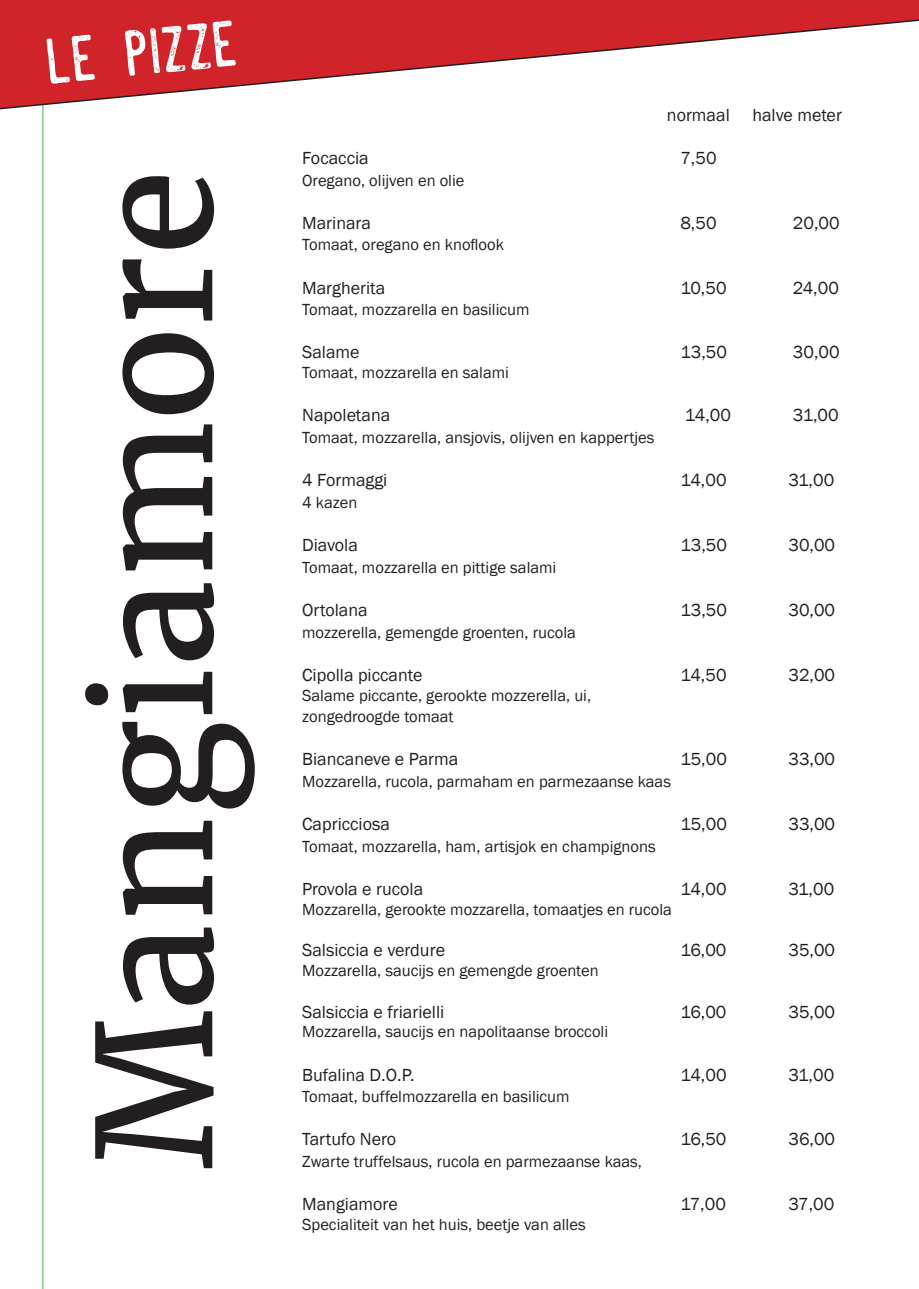
<style>
.page{position:relative;width:919px;height:1289px;background:#fff}
.page>*{position:absolute;margin:0;border:0;box-sizing:border-box;transform-origin:0 0}
.t1{font:157.5px "Merriweather";color:#231f20}
.t2{font:72px "Steelworks Vintage Demo";color:#fff}
.t3{font:18px "Franklin Gothic";color:#231f20}
.t4{font:16.5px/21.6px "Franklin Gothic";color:#231f20}
</style>
<div class="page">
<svg style="left:0;top:0;width:918px;height:112px"></svg>
<h2 class="t2" style="left:41px;top:21px;width:193px;rotate:-6deg">le pizze</h2>
<h1 class="t1" style="left:57px;top:1168px;width:1000px;rotate:-90deg">Mangiamore</h1>
<p class="t3" style="left:666px;top:103px;width:176px">normaal halve meter</p>
<p class="t3" style="left:302px;top:147px;width:68px">Focaccia</p>
<p class="t3" style="left:680px;top:147px;width:38px">7,50</p>
<p class="t4" style="left:302px;top:169px;width:164px">Oregano, olijven en olie</p>
<p class="t3" style="left:302px;top:211px;width:70px">Marinara</p>
<p class="t3" style="left:680px;top:211px;width:38px">8,50</p>
<p class="t3" style="left:792px;top:211px;width:48px">20,00</p>
<p class="t4" style="left:302px;top:234px;width:203px">Tomaat, oregano en knoflook</p>
<p class="t3" style="left:302px;top:276px;width:85px">Margherita</p>
<p class="t3" style="left:680px;top:276px;width:48px">10,50</p>
<p class="t3" style="left:792px;top:276px;width:47px">24,00</p>
<p class="t4" style="left:302px;top:299px;width:229px">Tomaat, mozzarella en basilicum</p>
<p class="t3" style="left:302px;top:341px;width:59px">Salame</p>
<p class="t3" style="left:680px;top:341px;width:48px">13,50</p>
<p class="t3" style="left:792px;top:341px;width:48px">30,00</p>
<p class="t4" style="left:302px;top:362px;width:208px">Tomaat, mozzarella en salami</p>
<p class="t3" style="left:302px;top:404px;width:90px">Napoletana</p>
<p class="t3" style="left:684px;top:404px;width:48px">14,00</p>
<p class="t3" style="left:792px;top:404px;width:47px">31,00</p>
<p class="t4" style="left:302px;top:427px;width:354px">Tomaat, mozzarella, ansjovis, olijven en kappertjes</p>
<p class="t3" style="left:302px;top:469px;width:87px">4 Formaggi</p>
<p class="t3" style="left:680px;top:469px;width:48px">14,00</p>
<p class="t3" style="left:788px;top:469px;width:47px">31,00</p>
<p class="t4" style="left:302px;top:492px;width:57px">4 kazen</p>
<p class="t3" style="left:302px;top:534px;width:57px">Diavola</p>
<p class="t3" style="left:680px;top:534px;width:48px">13,50</p>
<p class="t3" style="left:788px;top:534px;width:48px">30,00</p>
<p class="t4" style="left:302px;top:556px;width:256px">Tomaat, mozzarella en pittige salami</p>
<p class="t3" style="left:302px;top:598px;width:67px">Ortolana</p>
<p class="t3" style="left:680px;top:598px;width:48px">13,50</p>
<p class="t3" style="left:788px;top:598px;width:48px">30,00</p>
<p class="t4" style="left:302px;top:621px;width:275px">mozzerella, gemengde groenten, rucola</p>
<p class="t3" style="left:302px;top:663px;width:122px">Cipolla piccante</p>
<p class="t3" style="left:680px;top:663px;width:48px">14,50</p>
<p class="t3" style="left:788px;top:663px;width:48px">32,00</p>
<p class="t4" style="left:302px;top:684px;width:290px">Salame piccante, gerookte mozzerella, ui, zongedroogde tomaat</p>
<p class="t3" style="left:302px;top:748px;width:158px">Biancaneve e Parma</p>
<p class="t3" style="left:680px;top:748px;width:48px">15,00</p>
<p class="t3" style="left:788px;top:748px;width:48px">33,00</p>
<p class="t4" style="left:302px;top:771px;width:370px">Mozzarella, rucola, parmaham en parmezaanse kaas</p>
<p class="t3" style="left:302px;top:813px;width:89px">Capricciosa</p>
<p class="t3" style="left:680px;top:813px;width:48px">15,00</p>
<p class="t3" style="left:788px;top:813px;width:48px">33,00</p>
<p class="t4" style="left:302px;top:835px;width:355px">Tomaat, mozzarella, ham, artisjok en champignons</p>
<p class="t3" style="left:302px;top:877px;width:123px">Provola e rucola</p>
<p class="t3" style="left:680px;top:877px;width:48px">14,00</p>
<p class="t3" style="left:788px;top:877px;width:47px">31,00</p>
<p class="t4" style="left:302px;top:898px;width:371px">Mozzarella, gerookte mozzarella, tomaatjes en rucola</p>
<p class="t3" style="left:302px;top:939px;width:144px">Salsiccia e verdure</p>
<p class="t3" style="left:680px;top:939px;width:48px">16,00</p>
<p class="t3" style="left:788px;top:939px;width:48px">35,00</p>
<p class="t4" style="left:302px;top:960px;width:298px">Mozzarella, saucijs en gemengde groenten</p>
<p class="t3" style="left:302px;top:1000px;width:144px">Salsiccia e friarielli</p>
<p class="t3" style="left:680px;top:1000px;width:48px">16,00</p>
<p class="t3" style="left:788px;top:1000px;width:48px">35,00</p>
<p class="t4" style="left:302px;top:1021px;width:307px">Mozzarella, saucijs en napolitaanse broccoli</p>
<p class="t3" style="left:302px;top:1063px;width:114px">Bufalina D.O.P.</p>
<p class="t3" style="left:680px;top:1063px;width:48px">14,00</p>
<p class="t3" style="left:788px;top:1063px;width:47px">31,00</p>
<p class="t4" style="left:302px;top:1086px;width:269px">Tomaat, buffelmozzarella en basilicum</p>
<p class="t3" style="left:302px;top:1128px;width:95px">Tartufo Nero</p>
<p class="t3" style="left:680px;top:1128px;width:48px">16,50</p>
<p class="t3" style="left:788px;top:1128px;width:48px">36,00</p>
<p class="t4" style="left:302px;top:1150px;width:341px">Zwarte truffelsaus, rucola en parmezaanse kaas,</p>
<p class="t3" style="left:302px;top:1192px;width:97px">Mangiamore</p>
<p class="t3" style="left:680px;top:1192px;width:47px">17,00</p>
<p class="t3" style="left:788px;top:1192px;width:47px">37,00</p>
<p class="t4" style="left:302px;top:1213px;width:285px">Specialiteit van het huis, beetje van alles</p>
</div>
